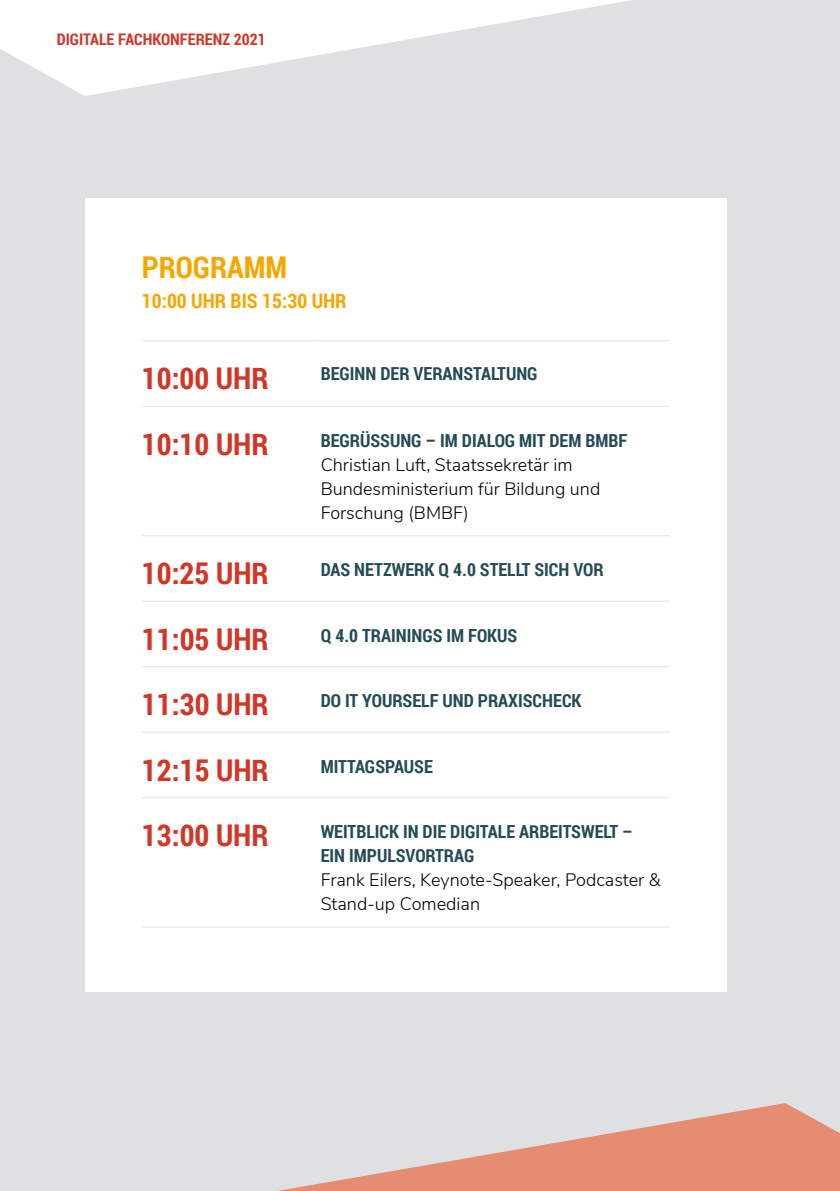
<style>
.page{position:relative;width:840px;height:1191px;background:#fff}
.page>*{position:absolute;margin:0;border:0;box-sizing:border-box;transform-origin:0 0}
.t1{font:700 30px "Roboto Condensed";color:#d13627}
.t2{font:700 30px "Roboto Condensed";color:#f7a600}
.t3{font:700 20px "Roboto Condensed";color:#f7a600}
.t4{font:700 18px/24px "Roboto Condensed";color:#234b58}
.t5{font:300 18px/24px "Nunito Sans";color:#000}
.t6{font:700 16px "Roboto Condensed";color:#d13627}
</style>
<div class="page">
<div style="left:0;top:0;width:839px;height:1191px;background:#dfe0e2"></div>
<div style="left:85px;top:198px;width:641px;height:794px;background:#fff"></div>
<hr style="left:142px;top:340px;width:170px;height:1px;background:#e2e4e7">
<hr style="left:312px;top:340px;width:357px;height:1px;background:#e2e4e7">
<hr style="left:142px;top:406px;width:170px;height:1px;background:#e2e4e7">
<hr style="left:312px;top:406px;width:357px;height:1px;background:#e2e4e7">
<hr style="left:142px;top:535px;width:170px;height:1px;background:#e2e4e7">
<hr style="left:312px;top:535px;width:357px;height:1px;background:#e2e4e7">
<hr style="left:142px;top:600px;width:170px;height:1px;background:#e2e4e7">
<hr style="left:312px;top:600px;width:357px;height:1px;background:#e2e4e7">
<hr style="left:142px;top:666px;width:170px;height:1px;background:#e2e4e7">
<hr style="left:312px;top:666px;width:357px;height:1px;background:#e2e4e7">
<hr style="left:142px;top:731px;width:170px;height:1px;background:#e2e4e7">
<hr style="left:312px;top:731px;width:357px;height:1px;background:#e2e4e7">
<hr style="left:142px;top:797px;width:170px;height:1px;background:#e2e4e7">
<hr style="left:312px;top:797px;width:357px;height:1px;background:#e2e4e7">
<hr style="left:142px;top:926px;width:170px;height:1px;background:#e2e4e7">
<hr style="left:312px;top:926px;width:357px;height:1px;background:#e2e4e7">
<svg style="left:0;top:0;width:631px;height:96px;fill:#fff"></svg>
<svg style="left:278px;top:1103px;width:561px;height:88px;fill:#e58c71"></svg>
<p class="t6" style="left:57px;top:28px;width:210px">DIGITALE FACHKONFERENZ 2021</p>
<h1 class="t2" style="left:142px;top:246px;width:147px">PROGRAMM</h1>
<p class="t3" style="left:142px;top:287px;width:206px">10:00 UHR BIS 15:30 UHR</p>
<h1 class="t1" style="left:142px;top:357px;width:128px">10:00 UHR</h1>
<p class="t4" style="left:320px;top:361px;width:218px">BEGINN DER VERANSTALTUNG</p>
<h1 class="t1" style="left:142px;top:423px;width:128px">10:10 UHR</h1>
<p class="t4" style="left:320px;top:427px;width:308px">BEGRÜSSUNG – IM DIALOG MIT DEM BMBF</p>
<p class="t5" style="left:320px;top:451px;width:281px">Christian Luft, Staatssekretär im<br>Bundesministerium für Bildung und<br>Forschung (BMBF)</p>
<h1 class="t1" style="left:142px;top:552px;width:128px">10:25 UHR</h1>
<p class="t4" style="left:320px;top:557px;width:284px">DAS NETZWERK Q 4.0 STELLT SICH VOR</p>
<h1 class="t1" style="left:142px;top:618px;width:128px">11:05 UHR</h1>
<p class="t4" style="left:320px;top:622px;width:198px">Q 4.0 TRAININGS IM FOKUS</p>
<h1 class="t1" style="left:142px;top:683px;width:128px">11:30 UHR</h1>
<p class="t4" style="left:320px;top:688px;width:262px">DO IT YOURSELF UND PRAXISCHECK</p>
<h1 class="t1" style="left:142px;top:749px;width:128px">12:15 UHR</h1>
<p class="t4" style="left:320px;top:753px;width:114px">MITTAGSPAUSE</p>
<h1 class="t1" style="left:142px;top:814px;width:128px">13:00 UHR</h1>
<p class="t4" style="left:320px;top:819px;width:313px">WEITBLICK IN DIE DIGITALE ARBEITSWELT –<br>EIN IMPULSVORTRAG</p>
<p class="t5" style="left:320px;top:866px;width:341px">Frank Eilers, Keynote-Speaker, Podcaster &amp;<br>Stand-up Comedian</p>
</div>
